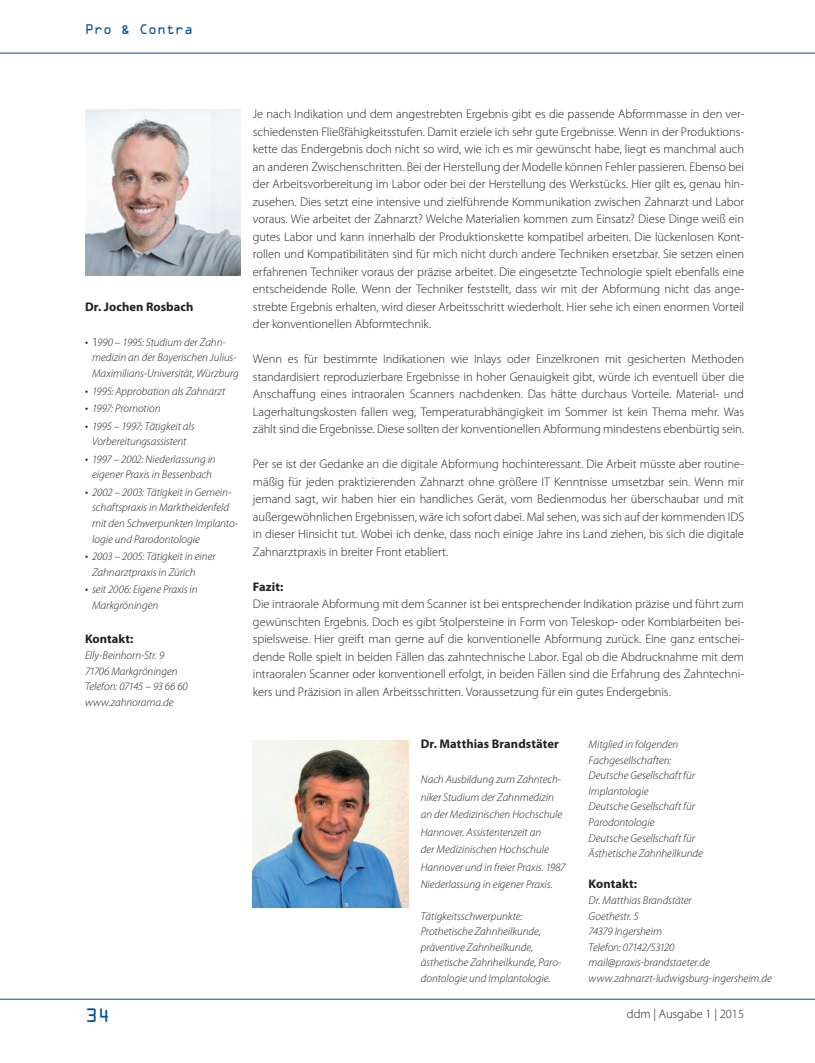
<style>
.page{position:relative;width:815px;height:1063px;background:#fff}
.page>*{position:absolute;margin:0;border:0;box-sizing:border-box;transform-origin:0 0}
.t1{font:17.5px "OCRA Std";color:#01519b}
.t2{font:300 12.5px/17.5px "Myriad Pro";letter-spacing:-.005em;color:#231f20;text-align:justify}
.t3{font:700 12.5px "Myriad Pro";letter-spacing:.005em;color:#231f20}
.t4{font:12.5px "OCRA Std";color:#01519b}
.t5{font:italic 300 11.25px/15.6px "Myriad Pro";color:#231f20}
.s1{font-style:normal;font-size:12.5px}
</style>
<div class="page">
<hr style="left:0;top:53px;width:815px;height:1px;background:#01519b">
<hr style="left:0;top:999px;width:815px;height:1px;background:#01519b">
<img style="left:85px;top:109px;width:156px;height:167px">
<img style="left:253px;top:741px;width:155px;height:166px">
<p class="t4" style="left:85px;top:22px;width:110px">Pro &amp; Contra</p>
<p class="t3" style="left:85px;top:298px;width:110px">Dr. Jochen Rosbach</p>
<p class="t5" style="left:92px;top:334px;width:148px;text-indent:-7px"><span class="s1">• 1</span>990 – 1995: Studium der Zahn&shy;medizin an der Bayerischen Julius-<br>Maximilians-Universität, Würzburg</p>
<p class="t5" style="left:85px;top:383px;width:142px"><span class="s1">•</span> 1995: Approbation als Zahnarzt</p>
<p class="t5" style="left:85px;top:400px;width:77px"><span class="s1">•</span> 1997: Promotion</p>
<p class="t5" style="left:85px;top:418px;width:111px;text-align:center"><span class="s1">•</span> 1995 – 1997: Tätigkeit als<br>Vorbereitungsassistent</p>
<p class="t5" style="left:85px;top:451px;width:132px;text-align:center"><span class="s1">•</span> 1997 – 2002: Niederlassung in eigener Praxis in Bessenbach</p>
<p class="t5" style="left:92px;top:484px;width:148px;text-indent:-7px"><span class="s1">•</span> 2002 – 2003: Tätigkeit in Gemein&shy;schaftspraxis in Marktheidenfeld mit den Schwerpunkten Implanto&shy;logie und Parodontologie</p>
<p class="t5" style="left:92px;top:548px;width:125px;text-indent:-7px"><span class="s1">•</span> 2003 – 2005: Tätigkeit in einer<br>Zahnarztpraxis in Zürich</p>
<p class="t5" style="left:92px;top:582px;width:107px;text-indent:-7px"><span class="s1">•</span> seit 2006: Eigene Praxis in<br>Markgröningen</p>
<p class="t3" style="left:85px;top:631px;width:50px">Kontakt:</p>
<p class="t5" style="left:85px;top:647px;width:104px">Elly-Beinhorn-Str. 9<br>71706 Markgröningen<br>Telefon: 07145 – 93 66 60 www.zahnorama.de</p>
<p class="t2" style="left:253px;top:105px;width:493px">Je nach Indikation und dem angestrebten Ergebnis gibt es die passende Abformmasse in den ver&shy;schiedensten Fließfähigkeitsstufen. Damit erziele ich sehr gute Ergebnisse. Wenn in der Produktions&shy;kette das Endergebnis doch nicht so wird, wie ich es mir gewünscht habe, liegt es manchmal auch an anderen Zwischenschritten. Bei der Herstellung der Modelle können Fehler passieren. Ebenso bei der Arbeitsvorbereitung im Labor oder bei der Herstellung des Werkstücks. Hier gilt es, genau hin&shy;zusehen. Dies setzt eine intensive und zielführende Kommunikation zwischen Zahnarzt und Labor voraus. Wie arbeitet der Zahnarzt? Welche Materialien kommen zum Einsatz? Diese Dinge weiß ein gutes Labor und kann innerhalb der Produktionskette kompatibel arbeiten. Die lückenlosen Kont&shy;rollen und Kompatibilitäten sind für mich nicht durch andere Techniken ersetzbar. Sie setzen einen erfahrenen Techniker voraus der präzise arbeitet. Die eingesetzte Technologie spielt ebenfalls eine entscheidende Rolle. Wenn der Techniker feststellt, dass wir mit der Abformung nicht das ange&shy;strebte Ergebnis erhalten, wird dieser Arbeitsschritt wiederholt. Hier sehe ich einen enormen Vorteil der konventionellen Abformtechnik.</p>
<p class="t2" style="left:253px;top:350px;width:493px">Wenn es für bestimmte Indikationen wie Inlays oder Einzelkronen mit gesicherten Methoden standardisiert reproduzierbare Ergebnisse in hoher Genauigkeit gibt, würde ich eventuell über die Anschaffung eines intraoralen Scanners nachdenken. Das hätte durchaus Vorteile. Material- und Lagerhaltungskosten fallen weg, Temperaturabhängigkeit im Sommer ist kein Thema mehr. Was zählt sind die Ergebnisse. Diese sollten der konventionellen Abformung mindestens ebenbürtig sein.</p>
<p class="t2" style="left:253px;top:455px;width:493px">Per se ist der Gedanke an die digitale Abformung hochinteressant. Die Arbeit müsste aber routine&shy;mäßig für jeden praktizierenden Zahnarzt ohne größere IT Kenntnisse umsetzbar sein. Wenn mir jemand sagt, wir haben hier ein handliches Gerät, vom Bedienmodus her überschaubar und mit außergewöhnlichen Ergebnissen, wäre ich sofort dabei. Mal sehen, was sich auf der kommenden IDS in dieser Hinsicht tut. Wobei ich denke, dass noch einige Jahre ins Land ziehen, bis sich die digitale Zahnarztpraxis in breiter Front etabliert.</p>
<p class="t3" style="left:253px;top:578px;width:32px">Fazit:</p>
<p class="t2" style="left:253px;top:595px;width:493px">Die intraorale Abformung mit dem Scanner ist bei entsprechender Indikation präzise und führt zum gewünschten Ergebnis. Doch es gibt Stolpersteine in Form von Teleskop- oder Kombiarbeiten bei&shy;spielsweise. Hier greift man gerne auf die konventionelle Abformung zurück. Eine ganz entschei&shy;dende Rolle spielt in beiden Fällen das zahntechnische Labor. Egal ob die Abdrucknahme mit dem intraoralen Scanner oder konventionell erfolgt, in beiden Fällen sind die Erfahrung des Zahntechni&shy;kers und Präzision in allen Arbeitsschritten. Voraussetzung für ein gutes Endergebnis.</p>
<p class="t3" style="left:421px;top:736px;width:140px">Dr. Matthias Brandstäter</p>
<p class="t5" style="left:421px;top:771px;width:146px;line-height:17.5px">Nach Ausbildung zum Zahntech&shy;niker Studium der Zahnmedizin an der Medizinischen Hochschule<br>Hannover. Assistentenzeit an<br>der Medizinischen Hochschule<br>Hannover und in freier Praxis. 1987<br>Niederlassung in eigener Praxis.</p>
<p class="t5" style="left:421px;top:908px;width:142px">Tätigkeitsschwerpunkte:<br>Prothetische Zahnheilkunde, präventive Zahnheilkunde, ästhetische Zahnheilkunde, Paro&shy;dontologie und Implantologie.</p>
<p class="t5" style="left:589px;top:736px;width:116px">Mitglied in folgenden<br>Fachgesellschaften:<br>Deutsche Gesellschaft für<br>Implantologie<br>Deutsche Gesellschaft für<br>Parodontologie<br>Deutsche Gesellschaft für<br>Ästhetische Zahnheilkunde</p>
<p class="t3" style="left:589px;top:876px;width:50px">Kontakt:</p>
<p class="t5" style="left:589px;top:892px;width:185px">Dr. Matthias Brandstäter<br>Goethestr. 5<br>74379 Ingersheim<br>Telefon: 07142/53120 mail@praxis-brandstaeter.de www.zahnarzt-ludwigsburg-ingersheim.de</p>
<h1 class="t1" style="left:85px;top:1006px;width:27px">34</h1>
<p class="t2" style="left:627px;top:1005px;width:119px">ddm | Ausgabe 1 | 2015</p>
</div>
